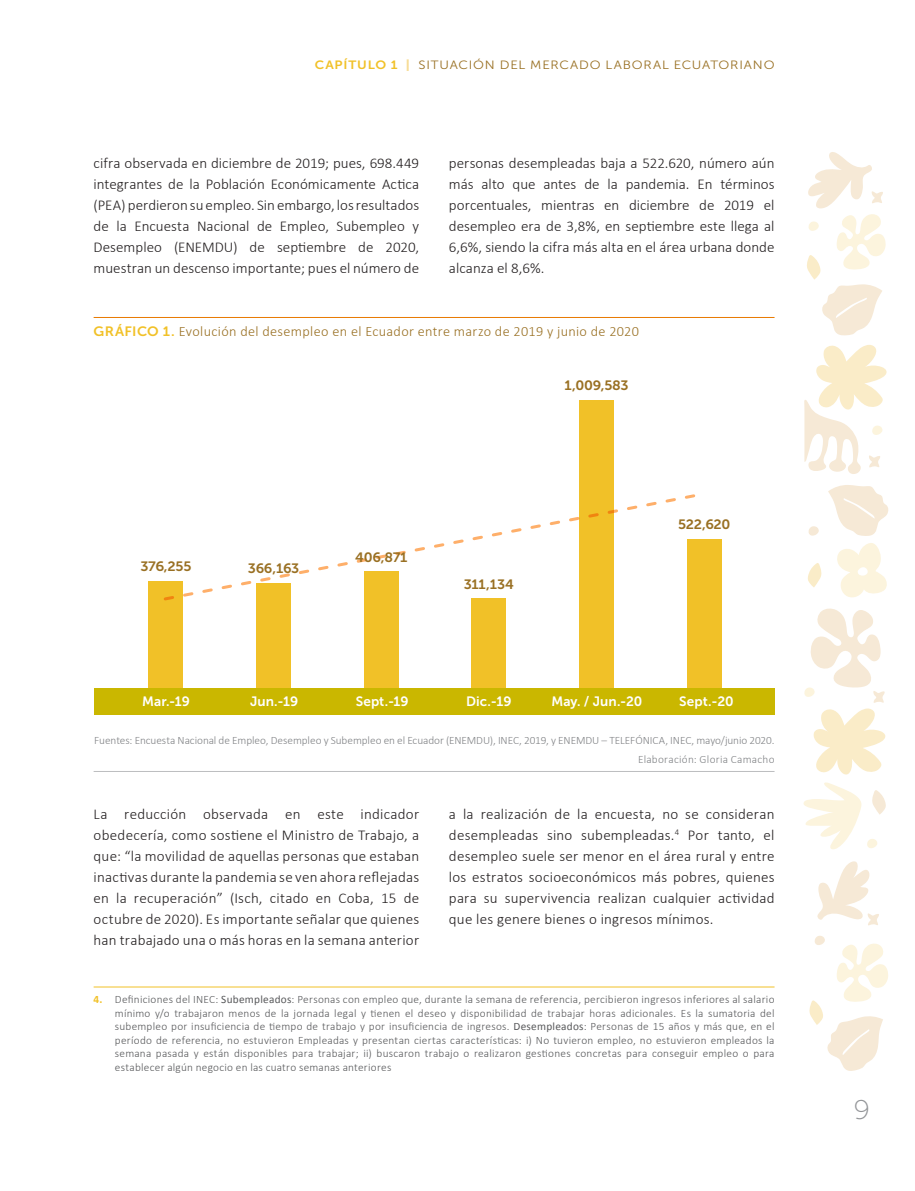
<style>
.page{position:relative;width:915px;height:1191px;background:#fff}
.page>*{position:absolute;margin:0;border:0;box-sizing:border-box;transform-origin:0 0}
.t1{font:27px "Museo Sans 100";color:#939598;scale:1.05 1}
.t2{font:300 15px/21px "Calibri";letter-spacing:.01em;color:#231f20;text-align:justify}
.t3{font:300 14.25px "Calibri";letter-spacing:.02em;color:#997023}
.t4{font:13.5px "Museo Sans 700";letter-spacing:.005em;color:#fff}
.t5{font:13.5px "Museo Sans 700";letter-spacing:-.02em;color:#997023;scale:1.05 1}
.t6{font:12px "Museo Sans 300";letter-spacing:.065em;color:#997023;scale:1.1 1}
.t7{font:300 11.25px/13.5px "Calibri";letter-spacing:.02em;color:#57585a;text-align:justify}
.t8{font:300 11.25px/19.2px "Calibri";letter-spacing:-.005em;color:#808285;text-align:right}
.s1{font-family:"Museo Sans 700";color:#f1c128}
.s2{font-family:"Museo Sans 900";color:#f7dc96}
.s3{font-family:"Museo Sans 700";font-weight:400;font-size:13.5px;color:#f1c128}
.s4{font-weight:700;color:#f1c128}
.s5{font-weight:400}
</style>
<div class="page">
<svg style="left:808px;top:563px;width:13px;height:24px"></svg>
<svg style="left:837px;top:543px;width:50px;height:55px"></svg>
<svg style="left:807px;top:214px;width:78px;height:122px"></svg>
<svg style="left:828px;top:485px;width:60px;height:51px"></svg>
<svg style="left:803px;top:782px;width:82px;height:68px"></svg>
<svg style="left:809px;top:936px;width:79px;height:135px"></svg>
<svg style="left:808px;top:526px;width:10px;height:10px"></svg>
<svg style="left:817px;top:861px;width:61px;height:64px"></svg>
<svg style="left:804px;top:608px;width:81px;height:167px"></svg>
<svg style="left:804px;top:345px;width:82px;height:129px"></svg>
<svg style="left:808px;top:152px;width:74px;height:56px"></svg>
<hr style="left:94px;top:317px;width:680px;height:1px;background:#e87a00">
<hr style="left:94px;top:771px;width:680px;height:1px;background:#bcbdc0">
<div style="left:149px;top:581px;width:34px;height:108px;background:#f1c128"></div>
<div style="left:256px;top:583px;width:34px;height:106px;background:#f1c128"></div>
<div style="left:364px;top:571px;width:34px;height:118px;background:#f1c128"></div>
<div style="left:471px;top:598px;width:35px;height:91px;background:#f1c128"></div>
<div style="left:579px;top:400px;width:34px;height:289px;background:#f1c128"></div>
<div style="left:687px;top:539px;width:34px;height:150px;background:#f1c128"></div>
<svg style="left:164px;top:493px;width:532px;height:109px"></svg>
<div style="left:94px;top:688px;width:680px;height:26px;background:#cab700"></div>
<hr style="left:94px;top:986px;width:680px;height:1px;background:#f1c128">
<p class="t6" style="left:315px;top:58px;width:419px"><span class="s1">CAPÍTULO 1</span> <span class="s2">|</span> SITUACIÓN DEL MERCADO LABORAL ECUATORIANO</p>
<p class="t2" style="left:94px;top:152px;width:327px">cifra observada en diciembre de 2019; pues, 698.449 integrantes de la Población Económicamente Actica (PEA) perdieron su empleo. Sin embargo, los resultados de la Encuesta Nacional de Empleo, Subempleo y Desempleo (ENEMDU) de septiembre de 2020, muestran un descenso importante; pues el número de</p>
<p class="t2" style="left:449px;top:152px;width:327px">personas desempleadas baja a 522.620, número aún más alto que antes de la pandemia. En términos porcentuales, mientras en diciembre de 2019 el desempleo era de 3,8%, en septiembre este llega al 6,6%, siendo la cifra más alta en el área urbana donde alcanza el 8,6%.</p>
<p class="t3" style="left:94px;top:323px;width:546px"><span class="s3">GRÁFICO 1.</span> Evolución del desempleo en el Ecuador entre marzo de 2019 y junio de 2020</p>
<p class="t5" style="left:140px;top:558px;width:50px">376,255</p>
<p class="t5" style="left:248px;top:560px;width:50px">366,163</p>
<p class="t5" style="left:355px;top:549px;width:51px">406,871</p>
<p class="t5" style="left:463px;top:576px;width:49px">311,134</p>
<p class="t5" style="left:564px;top:378px;width:63px">1,009,583</p>
<p class="t5" style="left:678px;top:517px;width:51px">522,620</p>
<p class="t4" style="left:142px;top:693px;width:49px">Mar.-19</p>
<p class="t4" style="left:250px;top:693px;width:50px">Jun.-19</p>
<p class="t4" style="left:355px;top:693px;width:54px">Sept.-19</p>
<p class="t4" style="left:466px;top:693px;width:47px">Dic.-19</p>
<p class="t4" style="left:551px;top:693px;width:93px">May. / Jun.-20</p>
<p class="t4" style="left:679px;top:693px;width:56px">Sept.-20</p>
<p class="t8" style="left:94px;top:730px;width:681px">Fuentes: Encuesta Nacional de Empleo, Desempleo y Subempleo en el Ecuador (ENEMDU), INEC, 2019, y ENEMDU – TELEFÓNICA, INEC, mayo/junio 2020.<br>Elaboración: Gloria Camacho</p>
<p class="t2" style="left:94px;top:803px;width:327px">La reducción observada en este indicador obedecería, como sostiene el Ministro de Trabajo, a que: “la movilidad de aquellas personas que estaban inactivas durante la pandemia se ven ahora reflejadas en la recuperación” (Isch, citado en Coba, 15 de octubre de 2020). Es importante señalar que quienes han trabajado una o más horas en la semana anterior</p>
<p class="t2" style="left:449px;top:803px;width:327px">a la realización de la encuesta, no se consideran desempleadas sino subempleadas.<sup>4</sup> Por tanto, el desempleo suele ser menor en el área rural y entre los estratos socioeconómicos más pobres, quienes para su supervivencia realizan cualquier actividad que les genere bienes o ingresos mínimos.</p>
<p class="t7" style="left:115px;top:992px;width:661px;text-indent:-21px"><span class="s4">4.</span> Definiciones del INEC: <span class="s5">Subempleados</span>: Personas con empleo que, durante la semana de referencia, percibieron ingresos inferiores al salario mínimo y/o trabajaron menos de la jornada legal y tienen el deseo y disponibilidad de trabajar horas adicionales. Es la sumatoria del subempleo por insuficiencia de tiempo de trabajo y por insuficiencia de ingresos. <span class="s5">Desempleados</span>: Personas de 15 años y más que, en el período de referencia, no estuvieron Empleadas y presentan ciertas características: i) No tuvieron empleo, no estuvieron empleados la semana pasada y están disponibles para trabajar; ii) buscaron trabajo o realizaron gestiones concretas para conseguir empleo o para establecer algún negocio en las cuatro semanas anteriores</p>
<h1 class="t1" style="left:853px;top:1095px;width:17px">9</h1>
</div>
